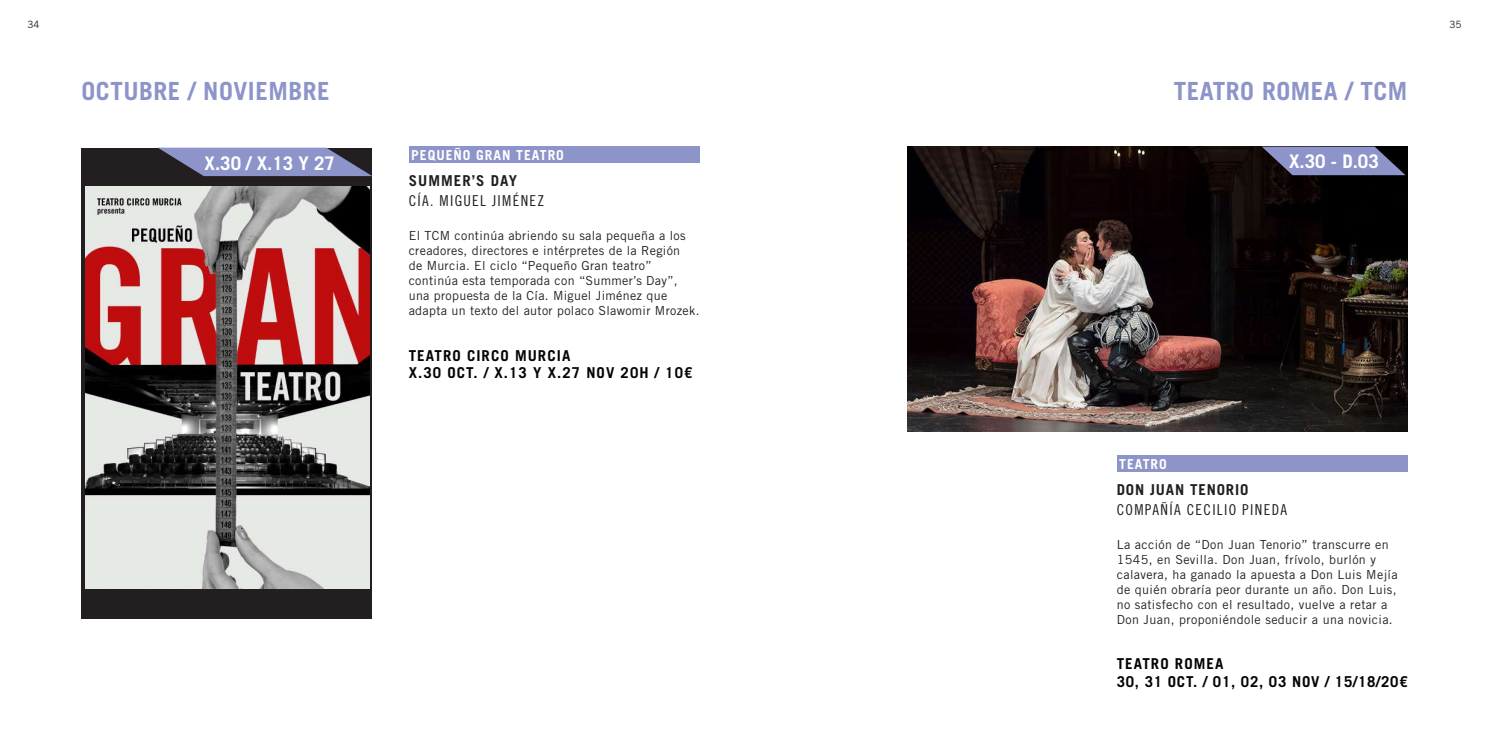
<style>
.page{position:relative;width:1489px;height:745px;background:#fff}
.page>*{position:absolute;margin:0;border:0;box-sizing:border-box;transform-origin:0 0}
.t1{font:700 25px "Trade Gothic LT Std";letter-spacing:.02em;color:#8d94c9}
.t2{font:700 18.75px "Trade Gothic LT Std";color:#fff}
.t3{font:700 15px/17.5px "Trade Gothic LT Std";letter-spacing:.07em;color:#040503}
.t4{font:700 15px/17.5px "Trade Gothic LT Std";letter-spacing:.05em;color:#040503}
.t5{font:15px "Trade Gothic LT Std Cn 18";letter-spacing:.09em;color:#231f20}
.t6{font:700 15px "Trade Gothic LT Std";letter-spacing:.055em;color:#231f20}
.t7{font:700 13.75px "Trade Gothic LT Std";letter-spacing:.07em;color:#fff}
.t8{font:12.5px/15px "Trade Gothic LT Std";letter-spacing:.025em;color:#231f20}
.t9{font:10px "Trade Gothic LT Std";color:#231f20}
</style>
<div class="page">
<img style="left:907px;top:146px;width:500px;height:285px">
<svg style="left:1261px;top:146px;width:144px;height:29px"></svg>
<div style="left:409px;top:146px;width:290px;height:17px;background:#8d94c9"></div>
<div style="left:81px;top:147px;width:291px;height:471px;background:#231f20"></div>
<img style="left:85px;top:186px;width:284px;height:401px">
<svg style="left:158px;top:147px;width:214px;height:29px"></svg>
<div style="left:1116px;top:455px;width:291px;height:16px;background:#8d94c9"></div>
<p class="t9" style="left:27px;top:18px;width:14px">34</p>
<p class="t9" style="left:1449px;top:18px;width:14px">35</p>
<h1 class="t1" style="left:81px;top:75px;width:250px">OCTUBRE / NOVIEMBRE</h1>
<h2 class="t2" style="left:204px;top:152px;width:132px">X.30 / X.13 Y 27</h2>
<p class="t7" style="left:411px;top:146px;width:154px">PEQUEÑO GRAN TEATRO</p>
<p class="t6" style="left:409px;top:171px;width:110px">SUMMER’S DAY</p>
<p class="t5" style="left:409px;top:192px;width:137px">CÍA. MIGUEL JIMÉNEZ</p>
<p class="t8" style="left:409px;top:228px;width:292px">El TCM continúa abriendo su sala pequeña a los creadores, directores e intérpretes de la Región<br>de Murcia. El ciclo “Pequeño Gran teatro” continúa esta temporada con “Summer’s Day”, una propuesta de la Cía. Miguel Jiménez que adapta un texto del autor polaco Slawomir Mrozek.</p>
<p class="t3" style="left:409px;top:346px;width:285px">TEATRO CIRCO MURCIA<br>X.30 OCT. / X.13 Y X.27 NOV 20H / 10€</p>
<h1 class="t1" style="left:1173px;top:75px;width:235px">TEATRO ROMEA / TCM</h1>
<h2 class="t2" style="left:1288px;top:149px;width:91px">X.30 - D.03</h2>
<p class="t7" style="left:1119px;top:455px;width:49px">TEATRO</p>
<p class="t6" style="left:1116px;top:480px;width:133px">DON JUAN TENORIO</p>
<p class="t5" style="left:1116px;top:500px;width:172px">COMPAÑÍA CECILIO PINEDA</p>
<p class="t8" style="left:1116px;top:536px;width:282px">La acción de “Don Juan Tenorio” transcurre en 1545, en Sevilla. Don Juan, frívolo, burlón y calavera, ha ganado la apuesta a Don Luis Mejía de quién obraría peor durante un año. Don Luis, no satisfecho con el resultado, vuelve a retar a Don Juan, proponiéndole seducir a una novicia.</p>
<p class="t4" style="left:1116px;top:654px;width:292px">TEATRO ROMEA<br>30, 31 OCT. / 01, 02, 03 NOV / 15/18/20€</p>
</div>
